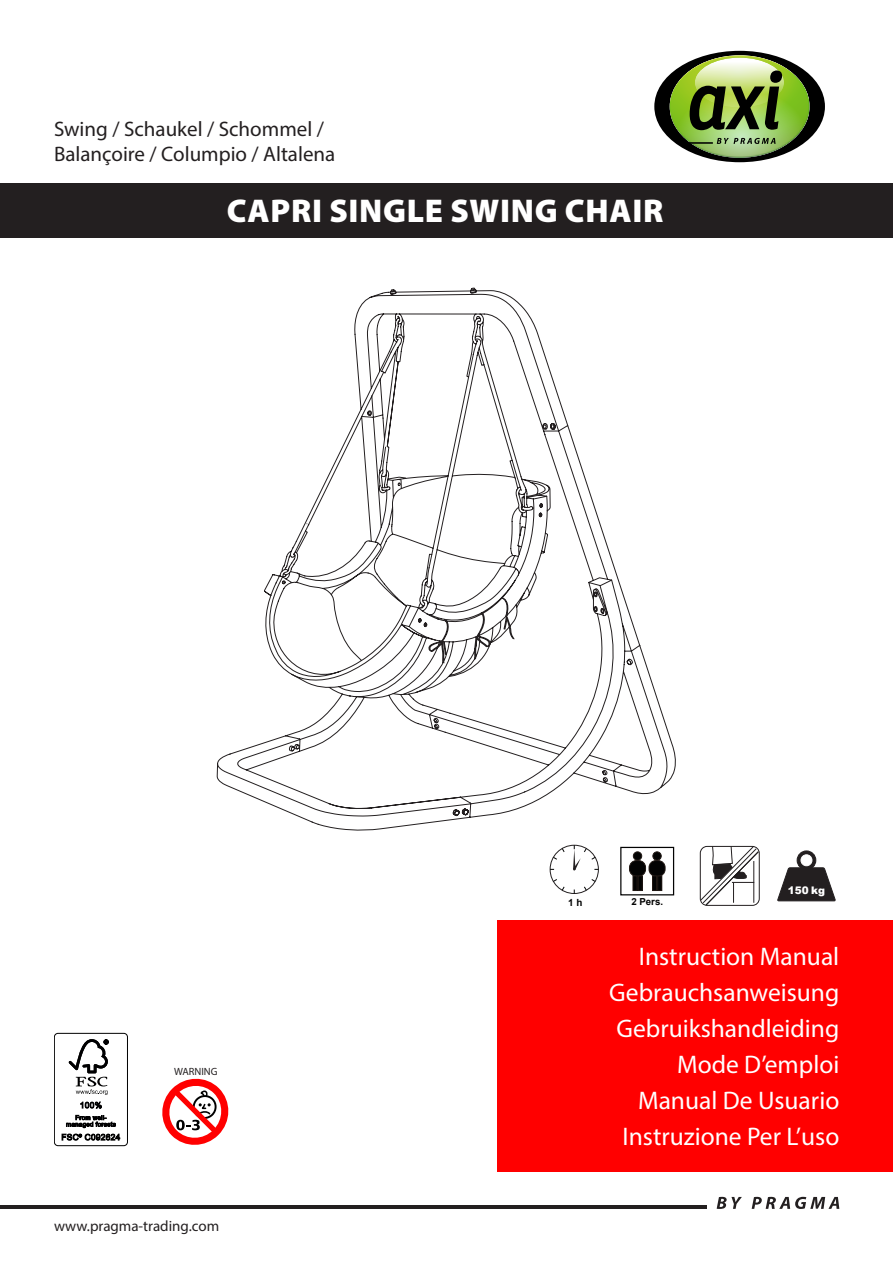
<style>
.page{position:relative;width:893px;height:1263px;background:#fff}
.page>*{position:absolute;margin:0;border:0;box-sizing:border-box;transform-origin:0 0}
.t1{font:900 33px "Myriad Pro";letter-spacing:.02em;color:#fff}
.t2{font:25.5px/36px "Myriad Pro";color:#fff;text-align:right}
.t3{font:21px/25.2px "Myriad Pro";color:#231f20}
.t4{font:15px "Myriad Pro";color:#231f20}
.t5{font:10.5px "Myriad Pro";color:#231f20}
.t6{font:900 10.5px "Arial";color:#fff}
.t7{font:700 9.9px "Arial";color:#020303}
.t8{font:700 9.6px "Arial";color:#030303}
</style>
<div class="page">
<div style="left:0;top:184px;width:893px;height:54px;background:#231f20"></div>
<div style="left:654px;top:51px;width:171px;height:111px;background:#000;border-radius:50%"></div>
<img style="left:670px;top:55px;width:139px;height:103px">
<svg style="left:717px;top:1197px;width:25px;height:12px"></svg>
<svg style="left:752px;top:1197px;width:87px;height:12px"></svg>
<hr style="left:0;top:1205px;width:706px;height:4px;background:#231f20">
<div style="left:497px;top:920px;width:396px;height:252px;background:#f00"></div>
<svg style="left:217px;top:287px;width:459px;height:544px"></svg>
<svg style="left:797px;top:851px;width:19px;height:19px"></svg>
<div style="left:797px;top:851px;width:19px;height:19px;border:1px solid #231f20;border-radius:50%"></div>
<svg style="left:777px;top:867px;width:59px;height:34px"></svg>
<div style="left:801px;top:855px;width:11px;height:11px;background:#fff;border-radius:50%"></div>
<div style="left:801px;top:854px;width:11px;height:12px;border:1px solid #fff;border-radius:50%"></div>
<svg style="left:700px;top:845px;width:59px;height:60px"></svg>
<div style="left:700px;top:846px;width:60px;height:60px;border:1px solid #231f20;border-radius:7px"></div>
<div style="left:550px;top:845px;width:49px;height:49px;border:1px solid #231f20;border-radius:50%"></div>
<hr style="left:574px;top:845px;width:1px;height:48px;background:#020303">
<hr style="left:550px;top:869px;width:48px;height:1px;background:#020303">
<svg style="left:553px;top:848px;width:43px;height:43px"></svg>
<div style="left:620px;top:847px;width:54px;height:48px;border:1px solid #030303"></div>
<div style="left:633px;top:852px;width:9px;height:8px;background:#030303;border-radius:50%"></div>
<div style="left:633px;top:852px;width:9px;height:8px;border:1px solid #211814;border-radius:50%"></div>
<div style="left:629px;top:861px;width:16px;height:15px;background:#030303;border-radius:7px"></div>
<div style="left:629px;top:860px;width:17px;height:16px;border:1px solid #211814;border-radius:7px"></div>
<div style="left:638px;top:876px;width:4px;height:14px;border:1px solid #211814"></div>
<div style="left:633px;top:876px;width:4px;height:14px;border:1px solid #211814"></div>
<div style="left:653px;top:852px;width:8px;height:8px;background:#030303;border-radius:50%"></div>
<div style="left:653px;top:852px;width:8px;height:8px;border:1px solid #211814;border-radius:50%"></div>
<div style="left:649px;top:861px;width:16px;height:15px;background:#030303;border-radius:7px"></div>
<div style="left:649px;top:860px;width:16px;height:16px;border:1px solid #211814;border-radius:7px"></div>
<div style="left:658px;top:876px;width:4px;height:14px;border:1px solid #211814"></div>
<div style="left:652px;top:876px;width:5px;height:14px;background:#030303"></div>
<div style="left:652px;top:876px;width:5px;height:14px;border:1px solid #211814"></div>
<div style="left:54px;top:1033px;width:74px;height:113px;border:1px solid #000001;border-radius:4px"></div>
<svg style="left:69px;top:1039px;width:40px;height:56px"></svg>
<svg style="left:80px;top:1101px;width:22px;height:8px"></svg>
<svg style="left:66px;top:1115px;width:50px;height:13px"></svg>
<svg style="left:62px;top:1134px;width:58px;height:6px"></svg>
<svg style="left:162px;top:1079px;width:66px;height:66px"></svg>
<p class="t3" style="left:54px;top:117px;width:283px">Swing / Schaukel / Schommel /<br>Balançoire / Columpio / Altalena</p>
<p class="t1" style="left:227px;top:192px;width:438px">CAPRI SINGLE SWING CHAIR</p>
<p class="t7" style="left:568px;top:897px;width:16px">1 h</p>
<p class="t8" style="left:631px;top:896px;width:33px">2 Pers.</p>
<p class="t6" style="left:788px;top:887px;width:38px">150 kg</p>
<p class="t5" style="left:174px;top:1066px;width:45px">WARNING</p>
<p class="t4" style="left:54px;top:1218px;width:167px">www.pragma-trading.com</p>
<p class="t2" style="left:609px;top:939px;width:232px">Instruction Manual<br>Gebrauchsanweisung<br>Gebruikshandleiding<br>Mode D’emploi<br>Manual De Usuario<br>Instruzione Per L’uso</p>
</div>
